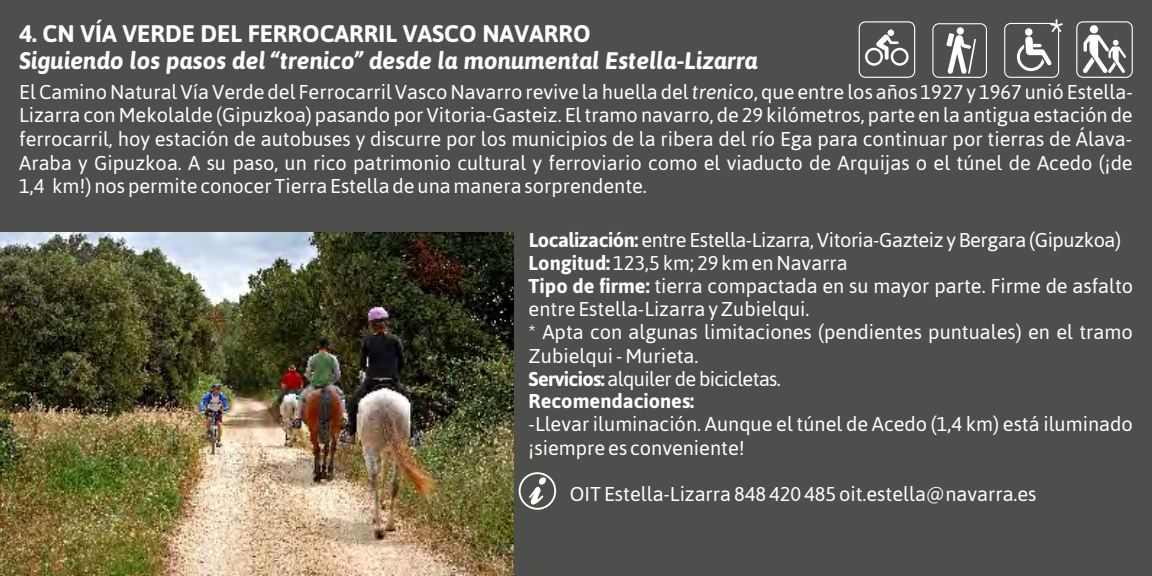
<style>
.page{position:relative;width:1152px;height:576px;background:#4e4e4d}
.page>*{position:absolute;margin:0;border:0;box-sizing:border-box;transform-origin:0 0}
.t1{font:43.2px "Asap";color:#fff}
.t2{font:italic 700 24px "Asap";color:#fff}
.t3{font:700 24px "Asap";color:#fff}
.t4{font:20px/23.2px "Asap";color:#fff}
.s1{font-style:italic}
.s2{font-weight:700}
</style>
<div class="page">
<svg style="left:932px;top:23px;width:55px;height:55px"></svg>
<svg style="left:1004px;top:23px;width:55px;height:55px"></svg>
<svg style="left:859px;top:21px;width:56px;height:57px"></svg>
<svg style="left:1076px;top:21px;width:57px;height:57px"></svg>
<img style="left:0;top:232px;width:514px;height:344px">
<div style="left:519px;top:472px;width:37px;height:38px;border:2px solid #fff;border-radius:50%"></div>
<svg style="left:529px;top:477px;width:17px;height:28px"></svg>
<h1 class="t1" style="left:1049px;top:10px;width:18px">*</h1>
<p class="t3" style="left:19px;top:19px;width:573px">4. CN VÍA VERDE DEL FERROCARRIL VASCO NAVARRO</p>
<p class="t2" style="left:19px;top:47px;width:740px">Siguiendo los pasos del “trenico” desde la monumental Estella-Lizarra</p>
<p class="t4" style="left:19px;top:80px;width:1115px;text-align:justify">El Camino Natural Vía Verde del Ferrocarril Vasco Navarro revive la huella del <span class="s1">trenico</span>, que entre los años 1927 y 1967 unió Estella-Lizarra con Mekolalde (Gipuzkoa) pasando por Vitoria-Gasteiz. El tramo navarro, de 29 kilómetros, parte en la antigua estación de ferrocarril, hoy estación de autobuses y discurre por los municipios de la ribera del río Ega para continuar por tierras de Álava-Araba y Gipuzkoa. A su paso, un rico patrimonio cultural y ferroviario como el viaducto de Arquijas o el túnel de Acedo (¡de 1,4 km!) nos permite conocer Tierra Estella de una manera sorprendente.</p>
<p class="t4" style="left:529px;top:228px;width:606px"><span class="s2">Localización:</span> entre Estella-Lizarra, Vitoria-Gazteiz y Bergara (Gipuzkoa)<br><span class="s2">Longitud:</span> 123,5 km; 29 km en Navarra<br><span class="s2">Tipo de firme:</span> tierra compactada en su mayor parte. Firme de asfalto entre Estella-Lizarra y Zubielqui.<br>* Apta con algunas limitaciones (pendientes puntuales) en el tramo Zubielqui - Murieta.<br><span class="s2">Servicios:</span> alquiler de bicicletas.<br><span class="s2">Recomendaciones:</span></p>
<p class="t4" style="left:529px;top:412px;width:606px">-Llevar iluminación. Aunque el túnel de Acedo (1,4 km) está iluminado ¡siempre es conveniente!</p>
<p class="t4" style="left:570px;top:482px;width:468px">OIT Estella-Lizarra 848 420 485 oit.estella@navarra.es</p>
</div>
